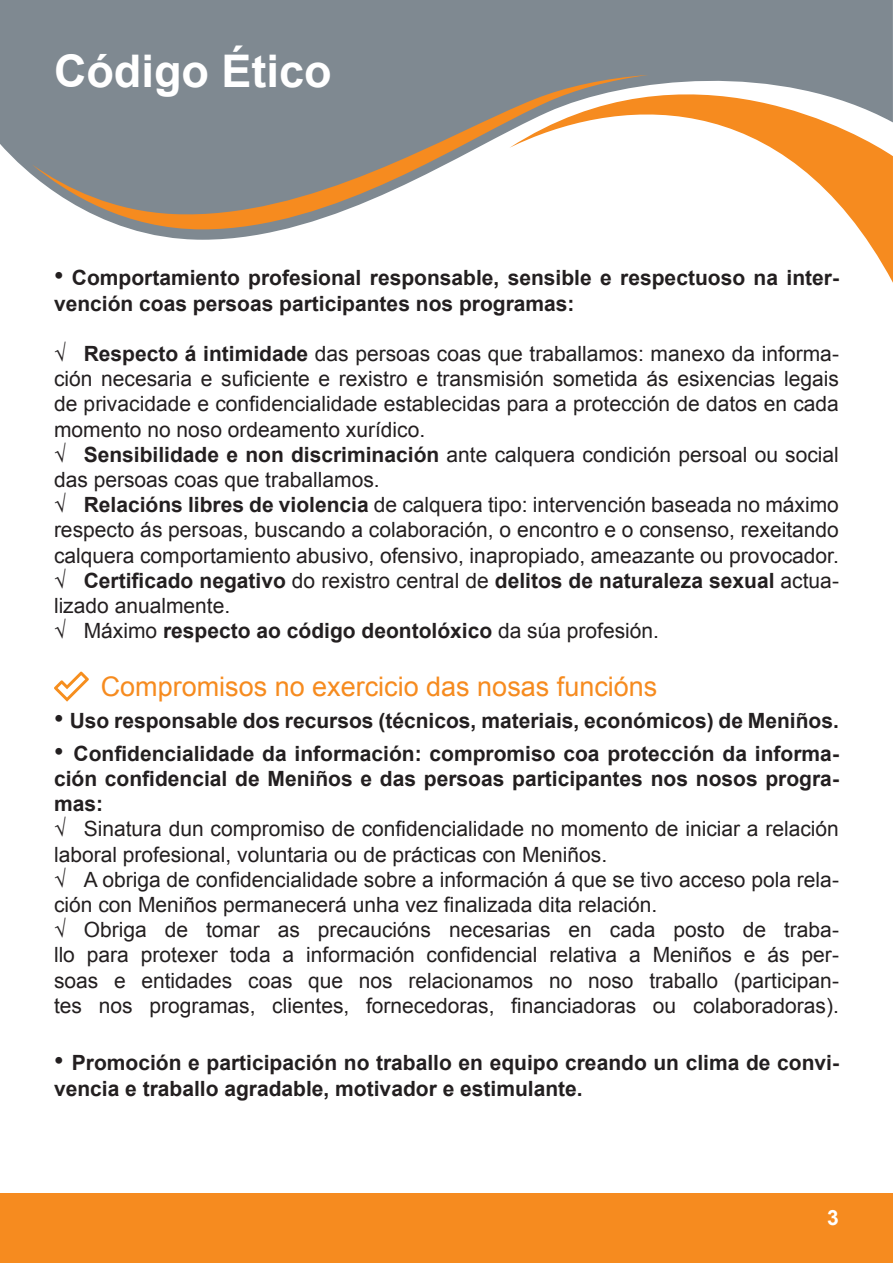
<style>
.page{position:relative;width:893px;height:1263px;background:#fff}
.page>*{position:absolute;margin:0;border:0;box-sizing:border-box;transform-origin:0 0}
.t1{font:700 45px "Arial";color:#fff}
.t2{font:27px "Arial";color:#f68b1f}
.t3{font:21px/25.2px "Arial";color:#231f20;text-align:justify}
.t4{font:700 21px/25.2px "Arial";color:#231f20}
.t5{font:700 21px "Arial";color:#fff}
.s1{font-weight:400;font-size:27px}
.s2{font-weight:700}
.s3{font-weight:400}
</style>
<div class="page">
<svg style="left:0;top:0;width:893px;height:240px;background:#8d959d"></svg>
<svg style="left:510px;top:33px;width:383px;height:250px"></svg>
<svg style="left:32px;top:75px;width:617px;height:154px;fill:#7f8991"></svg>
<svg style="left:54px;top:671px;width:35px;height:31px"></svg>
<div style="left:0;top:1193px;width:893px;height:70px;background:#f68b1f"></div>
<p class="t1" style="left:54px;top:41px;width:279px">Código Ético</p>
<p class="t4" style="left:54px;top:266px;width:786px"><span class="s1">•</span> Comportamiento profesional responsable, sensible e respectuoso na inter&shy;vención coas persoas participantes nos programas:</p>
<p class="t3" style="left:54px;top:341px;width:786px">√ <span class="s2">Respecto á intimidade</span> das persoas coas que traballamos: manexo da informa&shy;ción necesaria e suficiente e rexistro e transmisión sometida ás esixencias legais de privacidade e confidencialidade establecidas para a protección de datos en cada momento no noso ordeamento xurídico.</p>
<p class="t3" style="left:54px;top:442px;width:786px">√ <span class="s2">Sensibilidade e non discriminación</span> ante calquera condición persoal ou social das persoas coas que traballamos.</p>
<p class="t3" style="left:54px;top:492px;width:786px">√ <span class="s2">Relacións libres de violencia</span> de calquera tipo: intervención baseada no máximo respecto ás persoas, buscando a colaboración, o encontro e o consenso, rexeitando calquera comportamiento abusivo, ofensivo, inapropiado, ameazante ou provocador.</p>
<p class="t4" style="left:54px;top:569px;width:786px"><span class="s3">√</span> Certificado negativo <span class="s3">do rexistro central de</span> delitos de naturaleza sexual <span class="s3">actua&shy;lizado anualmente.</span></p>
<p class="t4" style="left:54px;top:619px;width:607px"><span class="s3">√ Máximo</span> respecto ao código deontolóxico <span class="s3">da súa profesión.</span></p>
<p class="t2" style="left:101px;top:669px;width:558px">Compromisos no exercicio das nosas funcións</p>
<p class="t4" style="left:54px;top:709px;width:786px"><span class="s1">•</span> Uso responsable dos recursos (técnicos, materiais, económicos) de Meniños.</p>
<p class="t4" style="left:54px;top:741px;width:786px;text-align:justify"><span class="s1">•</span> Confidencialidade da información: compromiso coa protección da informa&shy;ción confidencial de Meniños e das persoas participantes nos nosos progra&shy;mas:</p>
<p class="t3" style="left:54px;top:816px;width:786px">√ Sinatura dun compromiso de confidencialidade no momento de iniciar a relación laboral profesional, voluntaria ou de prácticas con Meniños.</p>
<p class="t3" style="left:54px;top:867px;width:786px">√ A obriga de confidencialidade sobre a información á que se tivo acceso pola rela&shy;ción con Meniños permanecerá unha vez finalizada dita relación.</p>
<p class="t3" style="left:54px;top:917px;width:786px">√ Obriga de tomar as precaucións necesarias en cada posto de traba&shy;llo para protexer toda a información confidencial relativa a Meniños e ás per&shy;soas e entidades coas que nos relacionamos no noso traballo (participan&shy;tes nos programas, clientes, fornecedoras, financiadoras ou colaboradoras).</p>
<p class="t4" style="left:54px;top:1051px;width:786px"><span class="s1">•</span> Promoción e participación no traballo en equipo creando un clima de convi&shy;vencia e traballo agradable, motivador e estimulante.</p>
<p class="t5" style="left:827px;top:1204px;width:13px">3</p>
</div>
